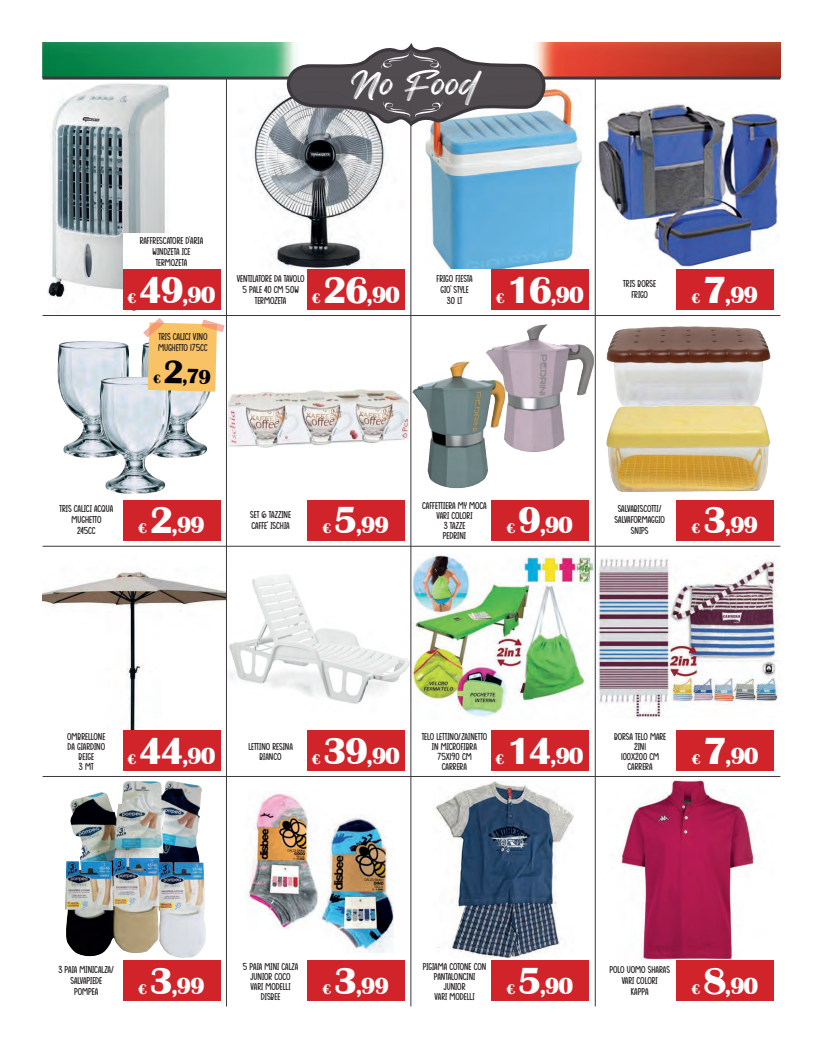
<style>
.page{position:relative;width:823px;height:1049px;background:#fff}
.page>*{position:absolute;margin:0;border:0;box-sizing:border-box;transform-origin:0 0}
.t1{font:45.8px "Blackened Script Demo";letter-spacing:-.01em;color:#fff}
.t2{font:700 24.3px "Britannic";letter-spacing:-.06em;color:#fff}
.t3{font:700 21.2px "Britannic";color:#000}
.t4{font:700 14.6px "Britannic";color:#fff}
.t5{font:10px/11px "Alone On Earth";color:#231f20;text-align:center}
.s1{font-size:38.9px}
.s2{font-size:34px}
</style>
<div class="page">
<img style="left:595px;top:103px;width:184px;height:163px">
<img style="left:229px;top:574px;width:181px;height:130px">
<img style="left:43px;top:570px;width:183px;height:189px">
<img style="left:411px;top:554px;width:183px;height:166px">
<div style="left:490px;top:730px;width:98px;height:41px;background:#d1232a"></div>
<img style="left:595px;top:555px;width:183px;height:162px">
<div style="left:676px;top:730px;width:97px;height:41px;background:#d1232a"></div>
<div style="left:307px;top:730px;width:97px;height:41px;background:#d1232a"></div>
<div style="left:50px;top:730px;width:73px;height:41px;background:#fff"></div>
<div style="left:123px;top:730px;width:97px;height:41px;background:#d1232a"></div>
<img style="left:254px;top:96px;width:134px;height:173px">
<img style="left:48px;top:83px;width:122px;height:229px">
<img style="left:425px;top:88px;width:156px;height:181px">
<img style="left:433px;top:781px;width:140px;height:176px">
<img style="left:620px;top:779px;width:135px;height:181px">
<img style="left:70px;top:780px;width:132px;height:78px">
<img style="left:65px;top:858px;width:140px;height:100px">
<img style="left:248px;top:793px;width:70px;height:137px">
<img style="left:320px;top:814px;width:73px;height:138px">
<img style="left:43px;top:43px;width:737px;height:34px">
<hr style="left:226px;top:78px;width:1px;height:928px;background:#3e373d">
<hr style="left:410px;top:78px;width:1px;height:928px;background:#3e373d">
<hr style="left:594px;top:78px;width:1px;height:928px;background:#3e373d">
<hr style="left:43px;top:776px;width:737px;height:1px;background:#3e373d">
<hr style="left:43px;top:546px;width:737px;height:1px;background:#3e373d">
<hr style="left:43px;top:315px;width:737px;height:1px;background:#3e373d">
<hr style="left:43px;top:77px;width:737px;height:3px;background:#3d383d">
<svg style="left:286px;top:43px;width:259px;height:84px"></svg>
<div style="left:307px;top:269px;width:97px;height:41px;background:#d1232a"></div>
<img style="left:228px;top:389px;width:180px;height:59px">
<div style="left:307px;top:500px;width:97px;height:41px;background:#d1232a"></div>
<div style="left:123px;top:960px;width:97px;height:41px;background:#d1232a"></div>
<div style="left:123px;top:234px;width:97px;height:36px;background:#fff"></div>
<div style="left:123px;top:269px;width:97px;height:41px;background:#d1232a"></div>
<div style="left:307px;top:960px;width:97px;height:41px;background:#d1232a"></div>
<img style="left:411px;top:325px;width:184px;height:173px">
<div style="left:491px;top:500px;width:97px;height:41px;background:#d1232a"></div>
<div style="left:491px;top:960px;width:97px;height:41px;background:#d1232a"></div>
<div style="left:491px;top:269px;width:97px;height:41px;background:#d1232a"></div>
<div style="left:676px;top:500px;width:97px;height:41px;background:#d1232a"></div>
<div style="left:676px;top:960px;width:97px;height:41px;background:#d1232a"></div>
<img style="left:57px;top:341px;width:71px;height:117px">
<img style="left:142px;top:345px;width:69px;height:113px">
<img style="left:99px;top:375px;width:72px;height:119px">
<div style="left:123px;top:500px;width:97px;height:41px;background:#d1232a"></div>
<img style="left:606px;top:326px;width:164px;height:80px">
<img style="left:606px;top:406px;width:164px;height:85px">
<div style="left:676px;top:269px;width:97px;height:41px;background:#d1232a"></div>
<svg style="left:143px;top:318px;width:81px;height:74px;background:#f5ca84"></svg>
<p class="t1" style="left:349px;top:58px;width:130px">No Food</p>
<p class="t5" style="left:140px;top:235px;width:65px">RAFFRESCATORE D’ARIA</p>
<p class="t5" style="left:152px;top:246px;width:39px">WINDZETA ICE</p>
<p class="t5" style="left:156px;top:257px;width:33px">TERMOZETA</p>
<p class="t2" style="left:139px;top:281px;width:78px"><span class="s1">49</span>,90</p>
<p class="t4" style="left:127px;top:290px;width:10px">€</p>
<p class="t5" style="left:158px;top:331px;width:51px;rotate:1deg">TRIS CALICI VINO</p>
<p class="t5" style="left:158px;top:342px;width:51px;rotate:1deg">MUGHETTO 175CC</p>
<p class="t3" style="left:163px;top:364px;width:50px;rotate:1deg"><span class="s2">2</span>,79</p>
<p class="t5" style="left:236px;top:273px;width:69px">VENTILATORE DA TAVOLO<br>5 PALE 40 CM 50W</p>
<p class="t5" style="left:254px;top:295px;width:33px">TERMOZETA</p>
<p class="t4" style="left:311px;top:290px;width:10px">€</p>
<p class="t2" style="left:323px;top:281px;width:78px"><span class="s1">26</span>,90</p>
<p class="t5" style="left:436px;top:273px;width:38px">FRIGO FIESTA</p>
<p class="t5" style="left:440px;top:284px;width:30px">GIO’ STYLE</p>
<p class="t5" style="left:446px;top:295px;width:17px">30 LT</p>
<p class="t4" style="left:495px;top:290px;width:10px">€</p>
<p class="t2" style="left:507px;top:281px;width:78px"><span class="s1">16</span>,90</p>
<p class="t2" style="left:702px;top:281px;width:57px"><span class="s1">7</span>,99</p>
<p class="t5" style="left:623px;top:278px;width:34px">TRIS BORSE</p>
<p class="t5" style="left:631px;top:289px;width:18px">FRIGO</p>
<p class="t4" style="left:691px;top:290px;width:10px">€</p>
<p class="t5" style="left:59px;top:503px;width:55px">TRIS CALICI ACQUA</p>
<p class="t5" style="left:71px;top:514px;width:31px">MUGHETTO</p>
<p class="t5" style="left:77px;top:525px;width:20px">245CC</p>
<p class="t4" style="left:138px;top:520px;width:10px">€</p>
<p class="t2" style="left:150px;top:512px;width:57px"><span class="s1">2</span>,99</p>
<p class="t2" style="left:334px;top:512px;width:57px"><span class="s1">5</span>,99</p>
<p class="t5" style="left:250px;top:509px;width:42px">SET 6 TAZZINE</p>
<p class="t5" style="left:251px;top:520px;width:40px">CAFFE’ ISCHIA</p>
<p class="t4" style="left:322px;top:520px;width:10px">€</p>
<p class="t5" style="left:422px;top:501px;width:66px;line-height:10px">CAFFETTIERA MY MOCA<br>VARI COLORI</p>
<p class="t5" style="left:443px;top:520px;width:23px">3 TAZZE</p>
<p class="t5" style="left:442px;top:530px;width:25px">PEDRINI</p>
<p class="t2" style="left:517px;top:512px;width:57px"><span class="s1">9</span>,90</p>
<p class="t4" style="left:506px;top:520px;width:10px">€</p>
<p class="t5" style="left:617px;top:503px;width:46px">SALVABISCOTTI/</p>
<p class="t5" style="left:614px;top:514px;width:52px">SALVAFORMAGGIO<br>SNIPS</p>
<p class="t4" style="left:691px;top:520px;width:10px">€</p>
<p class="t2" style="left:702px;top:512px;width:57px"><span class="s1">3</span>,99</p>
<p class="t5" style="left:67px;top:731px;width:40px">OMBRELLONE</p>
<p class="t5" style="left:67px;top:741px;width:39px">DA GIARDINO</p>
<p class="t5" style="left:79px;top:751px;width:17px">BEIGE</p>
<p class="t5" style="left:79px;top:761px;width:16px">3 MT</p>
<p class="t2" style="left:139px;top:742px;width:78px"><span class="s1">44</span>,90</p>
<p class="t4" style="left:127px;top:751px;width:10px">€</p>
<p class="t2" style="left:323px;top:742px;width:78px"><span class="s1">39</span>,90</p>
<p class="t5" style="left:248px;top:741px;width:46px">LETTINO RESINA</p>
<p class="t5" style="left:259px;top:751px;width:23px">BIANCO</p>
<p class="t4" style="left:311px;top:751px;width:10px">€</p>
<p class="t5" style="left:421px;top:731px;width:67px">TELO LETTINO/ZAINETTO</p>
<p class="t5" style="left:431px;top:741px;width:46px">IN MICROFIBRA</p>
<p class="t5" style="left:437px;top:751px;width:36px">75X190 CM</p>
<p class="t5" style="left:441px;top:761px;width:26px">CARRERA</p>
<p class="t2" style="left:507px;top:742px;width:78px"><span class="s1">14</span>,90</p>
<p class="t4" style="left:495px;top:751px;width:10px">€</p>
<p class="t5" style="left:613px;top:731px;width:54px">BORSA TELO MARE</p>
<p class="t5" style="left:633px;top:741px;width:14px">2IN1</p>
<p class="t5" style="left:620px;top:751px;width:40px">100X200 CM</p>
<p class="t5" style="left:627px;top:761px;width:27px">CARRERA</p>
<p class="t2" style="left:703px;top:742px;width:57px"><span class="s1">7</span>,90</p>
<p class="t4" style="left:691px;top:751px;width:10px">€</p>
<p class="t5" style="left:58px;top:964px;width:57px">3 PAIA MINICALZA/</p>
<p class="t5" style="left:70px;top:975px;width:33px">SALVAPIEDE</p>
<p class="t5" style="left:74px;top:986px;width:26px">POMPEA</p>
<p class="t4" style="left:138px;top:981px;width:10px">€</p>
<p class="t2" style="left:149px;top:972px;width:57px"><span class="s1">3</span>,99</p>
<p class="t5" style="left:243px;top:961px;width:57px">5 PAIA MINI CALZA</p>
<p class="t5" style="left:250px;top:971px;width:42px">JUNIOR COCO</p>
<p class="t5" style="left:250px;top:981px;width:41px">VARI MODELLI</p>
<p class="t5" style="left:261px;top:991px;width:21px">DISBEE</p>
<p class="t2" style="left:334px;top:972px;width:57px"><span class="s1">3</span>,99</p>
<p class="t4" style="left:322px;top:981px;width:10px">€</p>
<p class="t5" style="left:422px;top:961px;width:65px;line-height:10px">PIGIAMA COTONE CON<br>PANTALONCINI</p>
<p class="t5" style="left:443px;top:981px;width:23px">JUNIOR</p>
<p class="t5" style="left:434px;top:991px;width:41px">VARI MODELLI</p>
<p class="t2" style="left:517px;top:972px;width:57px"><span class="s1">5</span>,90</p>
<p class="t4" style="left:506px;top:981px;width:10px">€</p>
<p class="t5" style="left:609px;top:964px;width:62px">POLO UOMO SHARAS</p>
<p class="t5" style="left:621px;top:975px;width:37px">VARI COLORI</p>
<p class="t5" style="left:630px;top:986px;width:19px">KAPPA</p>
<p class="t4" style="left:691px;top:981px;width:10px">€</p>
<p class="t2" style="left:702px;top:972px;width:57px"><span class="s1">8</span>,90</p>
</div>
